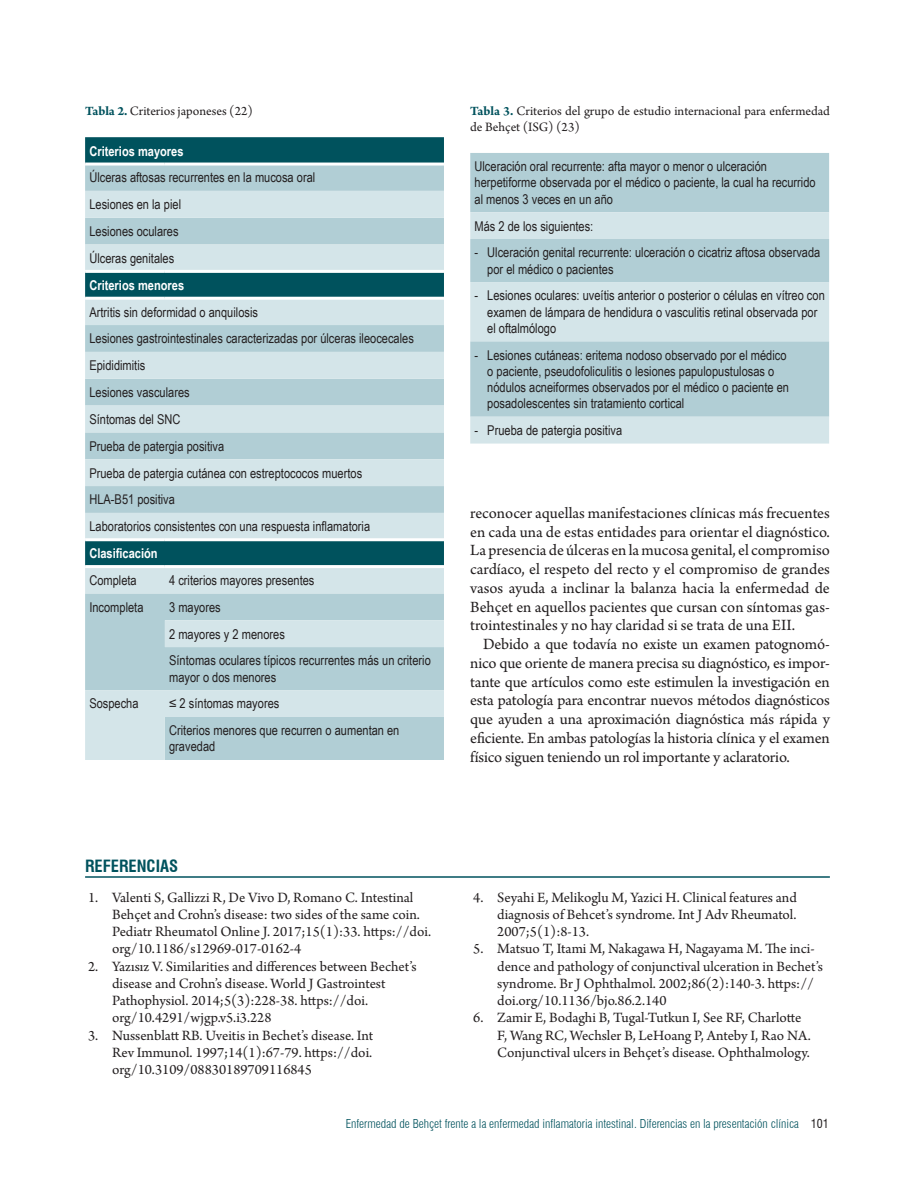
<style>
.page{position:relative;width:915px;height:1188px;background:#fff}
.page>*{position:absolute;margin:0;border:0;box-sizing:border-box;transform-origin:0 0}
.Texto{font:16.5px/18.8px "Arno Pro";color:#231f20;text-align:justify}
.Texto_con_sangría{font:16.5px/18.8px "Arno Pro";letter-spacing:-.01em;color:#231f20;text-align:justify}
.Título_1{font:700 condensed 16.5px "Swiss 721 BT";color:#00525d}
.t1{font:15px/17.2px "Arno Pro";color:#231f20}
.Texto_tabla{font:13.5px/16.2px "Arial Narrow";color:#231f20}
.Títulos_tablas_y_fig{font:13.5px/15.8px "Arno Pro";color:#231f20}
.Titulos_tabla{font:700 13.5px "Arial Narrow";color:#fff}
.t2{font:300 condensed 12px "Swiss 721 BT";color:#00525d}
.s1{font-weight:700;color:#00525d}
.s2{font-weight:400;color:#231f20}
</style>
<div class="page">
<svg style="left:85px;top:137px;width:359px;height:26px;background:#065661"></svg>
<div style="left:85px;top:166px;width:359px;height:25px;background:#b1ced5"></div>
<svg style="left:85px;top:191px;width:359px;height:569px;background:#b2ced4"></svg>
<hr style="left:85px;top:565px;width:80px;height:3px;background:#fff">
<hr style="left:165px;top:565px;width:279px;height:3px;background:#fff">
<hr style="left:85px;top:297px;width:80px;height:3px;background:#fff">
<hr style="left:165px;top:297px;width:279px;height:3px;background:#fff">
<hr style="left:85px;top:270px;width:80px;height:3px;background:#fff">
<hr style="left:165px;top:270px;width:279px;height:3px;background:#fff">
<hr style="left:85px;top:538px;width:80px;height:3px;background:#fff">
<hr style="left:165px;top:538px;width:279px;height:3px;background:#fff">
<div style="left:470px;top:153px;width:358px;height:59px;background:#b1ced5"></div>
<svg style="left:470px;top:212px;width:358px;height:232px;background:#c2d9de"></svg>
<hr style="left:85px;top:876px;width:744px;height:2px;background:#00525d">
<p class="Títulos_tablas_y_fig" style="left:85px;top:104px;width:169px"><span class="s1">Tabla 2.</span> Criterios japoneses (22)</p>
<p class="Titulos_tabla" style="left:89px;top:141px;width:96px">Criterios mayores</p>
<p class="Texto_tabla" style="left:89px;top:169px;width:227px">Úlceras aftosas recurrentes en la mucosa oral</p>
<p class="Texto_tabla" style="left:89px;top:196px;width:93px">Lesiones en la piel</p>
<p class="Texto_tabla" style="left:89px;top:223px;width:91px">Lesiones oculares</p>
<p class="Texto_tabla" style="left:89px;top:250px;width:86px">Úlceras genitales</p>
<p class="Titulos_tabla" style="left:89px;top:275px;width:96px">Criterios menores</p>
<p class="Texto_tabla" style="left:89px;top:303px;width:170px">Artritis sin deformidad o anquilosis</p>
<p class="Texto_tabla" style="left:89px;top:330px;width:326px">Lesiones gastrointestinales caracterizadas por úlceras ileocecales</p>
<p class="Texto_tabla" style="left:89px;top:357px;width:57px">Epididimitis</p>
<p class="Texto_tabla" style="left:89px;top:384px;width:102px">Lesiones vasculares</p>
<p class="Texto_tabla" style="left:89px;top:411px;width:93px">Síntomas del SNC</p>
<p class="Texto_tabla" style="left:89px;top:437px;width:136px">Prueba de patergia positiva</p>
<p class="Texto_tabla" style="left:89px;top:464px;width:274px">Prueba de patergia cutánea con estreptococos muertos</p>
<p class="Texto_tabla" style="left:89px;top:491px;width:87px">HLA-B51 positiva</p>
<p class="Texto_tabla" style="left:89px;top:518px;width:282px">Laboratorios consistentes con una respuesta inflamatoria</p>
<p class="Titulos_tabla" style="left:89px;top:543px;width:70px">Clasificación</p>
<p class="Texto_tabla" style="left:89px;top:572px;width:49px">Completa</p>
<p class="Texto_tabla" style="left:169px;top:572px;width:147px">4 criterios mayores presentes</p>
<p class="Texto_tabla" style="left:89px;top:598px;width:56px">Incompleta</p>
<p class="Texto_tabla" style="left:169px;top:598px;width:53px">3 mayores</p>
<p class="Texto_tabla" style="left:169px;top:625px;width:117px">2 mayores y 2 menores</p>
<p class="Texto_tabla" style="left:169px;top:652px;width:263px">Síntomas oculares típicos recurrentes más un criterio mayor o dos menores</p>
<p class="Texto_tabla" style="left:89px;top:695px;width:51px">Sospecha</p>
<p class="Texto_tabla" style="left:169px;top:695px;width:112px">≤ 2 síntomas mayores</p>
<p class="Texto_tabla" style="left:169px;top:722px;width:232px">Criterios menores que recurren o aumentan en gravedad</p>
<p class="Título_1" style="left:85px;top:856px;width:94px">REFERENCIAS</p>
<p class="t1" style="left:112px;top:889px;width:320px;text-indent:-24px">1. Valenti S, Gallizzi R, De Vivo D, Romano C. Intestinal Behçet and Crohn’s disease: two sides of the same coin.<br>Pediatr Rheumatol Online J. 2017;15(1):33. https://doi. org/10.1186/s12969-017-0162-4</p>
<p class="t1" style="left:112px;top:958px;width:306px;text-indent:-24px">2. Yazısız V. Similarities and differences between Bechet’s disease and Crohn’s disease. World J Gastrointest Pathophysiol. 2014;5(3):228-38. https://doi. org/10.4291/wjgp.v5.i3.228</p>
<p class="t1" style="left:112px;top:1027px;width:262px;text-align:justify;text-indent:-24px">3. Nussenblatt RB. Uveitis in Bechet’s disease. Int Rev Immunol. 1997;14(1):67-79. https://doi. org/10.3109/08830189709116845</p>
<p class="Títulos_tablas_y_fig" style="left:470px;top:104px;width:361px"><span class="s1">Tabla 3.</span> Criterios del grupo de estudio internacional para enfermedad de Behçet (ISG) (23)</p>
<p class="Texto_tabla" style="left:474px;top:158px;width:342px">Ulceración oral recurrente: afta mayor o menor o ulceración herpetiforme observada por el médico o paciente, la cual ha recurrido al menos 3 veces en un año</p>
<p class="Texto_tabla" style="left:474px;top:217px;width:120px">Más 2 de los siguientes:</p>
<p class="Texto_tabla" style="left:487px;top:244px;width:334px;text-indent:-13px">- Ulceración genital recurrente: ulceración o cicatriz aftosa observada por el médico o pacientes</p>
<p class="Texto_tabla" style="left:487px;top:287px;width:339px;text-indent:-13px">- Lesiones oculares: uveítis anterior o posterior o células en vítreo con examen de lámpara de hendidura o vasculitis retinal observada por el oftalmólogo</p>
<p class="Texto_tabla" style="left:487px;top:346px;width:303px;text-indent:-13px">- Lesiones cutáneas: eritema nodoso observado por el médico o paciente, pseudofoliculitis o lesiones papulopustulosas o nódulos acneiformes observados por el médico o paciente en posadolescentes sin tratamiento cortical</p>
<p class="Texto_tabla" style="left:474px;top:422px;width:149px">- Prueba de patergia positiva</p>
<p class="Texto" style="left:470px;top:504px;width:361px">reconocer aquellas manifestaciones clínicas más frecuentes en cada una de estas entidades para orientar el diagnóstico.<br>La presencia de úlceras en la mucosa genital, el compromiso cardíaco, el respeto del recto y el compromiso de grandes vasos ayuda a inclinar la balanza hacia la enfermedad de Behçet en aquellos pacientes que cursan con síntomas gas&shy;trointestinales y no hay claridad si se trata de una EII.</p>
<p class="Texto_con_sangría" style="left:470px;top:636px;width:361px;text-indent:13px">Debido a que todavía no existe un examen patognomó&shy;nico que oriente de manera precisa su diagnóstico, es impor&shy;tante que artículos como este estimulen la investigación en esta patología para encontrar nuevos métodos diagnósticos que ayuden a una aproximación diagnóstica más rápida y eficiente. En ambas patologías la historia clínica y el examen físico siguen teniendo un rol importante y aclaratorio.</p>
<p class="t1" style="left:497px;top:889px;width:301px;text-align:justify;text-indent:-24px">4. Seyahi E, Melikoglu M, Yazici H. Clinical features and diagnosis of Behcet’s syndrome. Int J Adv Rheumatol.<br>2007;5(1):8-13.</p>
<p class="t1" style="left:497px;top:941px;width:327px;text-indent:-24px">5. Matsuo T, Itami M, Nakagawa H, Nagayama M. The inci&shy;dence and pathology of conjunctival ulceration in Bechet’s syndrome. Br J Ophthalmol. 2002;86(2):140-3. https:// doi.org/10.1136/bjo.86.2.140</p>
<p class="t1" style="left:497px;top:1010px;width:315px;text-indent:-24px">6. Zamir E, Bodaghi B, Tugal-Tutkun I, See RF, Charlotte<br>F, Wang RC, Wechsler B, LeHoang P, Anteby I, Rao NA.<br>Conjunctival ulcers in Behçet’s disease. Ophthalmology.</p>
<p class="t2" style="left:345px;top:1117px;width:484px">Enfermedad de Behçet frente a la enfermedad inflamatoria intestinal. Diferencias en la presentación clínica <span class="s2">101</span></p>
</div>
